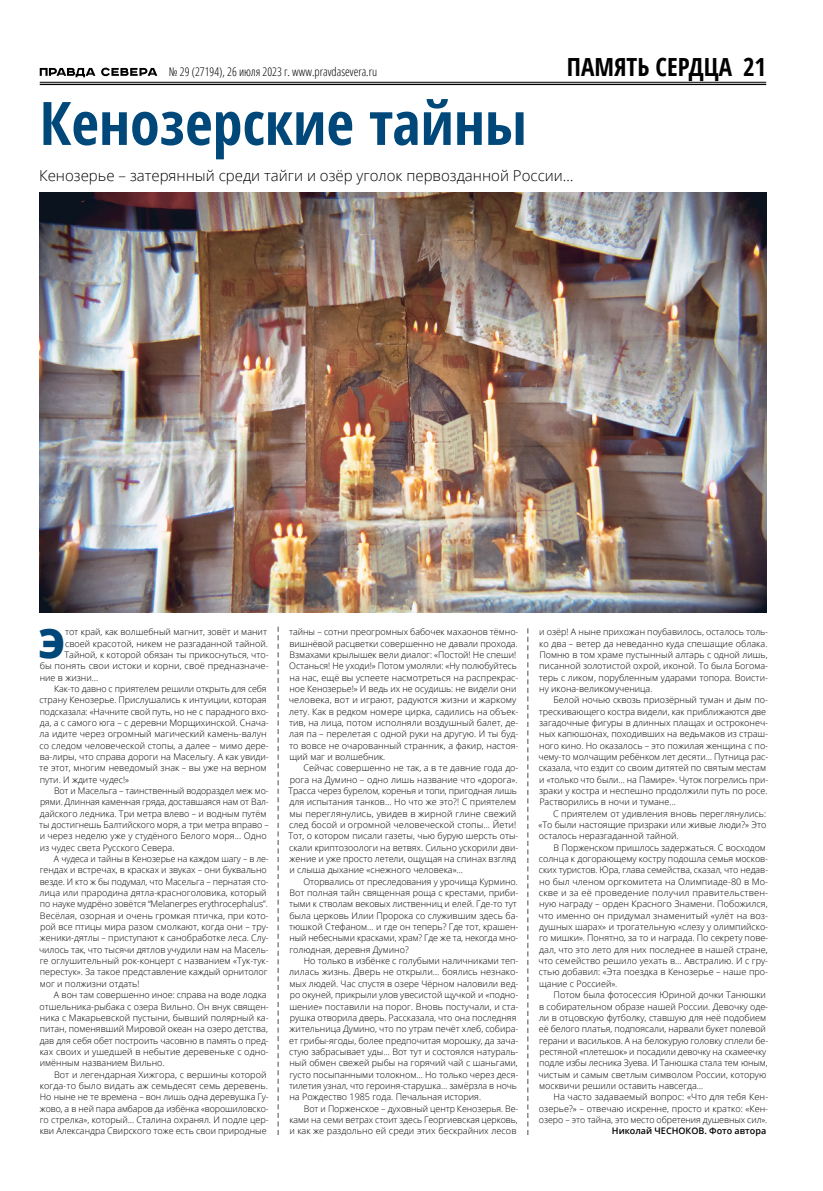
<style>
.page{position:relative;width:823px;height:1191px;background:#fff}
.page>*{position:absolute;margin:0;border:0;box-sizing:border-box;transform-origin:0 0}
.t1{font:700 condensed 60px "Open Sans";color:#004879}
.t2{font:800 40.8px "Open Sans";color:#004879}
.t3{font:700 condensed 25px "Open Sans";color:#000}
.t4{font:300 15px "Open Sans";color:#000}
.t5{font:300 condensed 12px "Open Sans";color:#000}
.t6{font:300 9px/11.3px "Open Sans";color:#000}
.t7{font:600 9px "Open Sans";color:#000}
</style>
<div class="page">
<hr style="left:40px;top:82px;width:725px;height:1px;background:#000">
<hr style="left:40px;top:84px;width:725px;height:1px;background:#000">
<svg style="left:40px;top:68px;width:55px;height:9px"></svg>
<svg style="left:101px;top:68px;width:56px;height:8px"></svg>
<svg style="left:278px;top:626px;width:1px;height:509px"></svg>
<svg style="left:527px;top:628px;width:1px;height:507px"></svg>
<img style="left:40px;top:193px;width:725px;height:419px">
<h3 class="t5" style="left:169px;top:63px;width:210px">№ 29 (27194), 26 июля 2023 г. www.pravdasevera.ru</h3>
<h3 class="t3" style="left:566px;top:49px;width:201px">ПАМЯТЬ СЕРДЦА 21</h3>
<h1 class="t1" style="left:40px;top:81px;width:488px">Кенозерские тайны</h1>
<h3 class="t4" style="left:39px;top:166px;width:535px">Кенозерье – затерянный среди тайги и озёр уголок первозданной России…</h3>
<h2 class="t2" style="left:38px;top:612px;width:29px">Э</h2>
<p class="t6" style="left:65px;top:626px;width:203px">тот край, как волшебный магнит, зовёт и манит</p>
<p class="t6" style="left:65px;top:637px;width:204px">своей красотой, никем не разгаданной тайной.</p>
<p class="t6" style="left:64px;top:648px;width:205px">Тайной, к которой обязан ты прикоснуться, что-</p>
<p class="t6" style="left:40px;top:660px;width:230px">бы понять свои истоки и корни, своё предназначе-</p>
<p class="t6" style="left:40px;top:671px;width:60px">ние в жизни…</p>
<p class="t6" style="left:54px;top:682px;width:214px">Как‑то давно с приятелем решили открыть для себя</p>
<p class="t6" style="left:39px;top:694px;width:228px">страну Кенозерье. Прислушались к интуиции, которая</p>
<p class="t6" style="left:40px;top:705px;width:230px">подсказала: «Начните свой путь, но не с парадного вхо-</p>
<p class="t6" style="left:40px;top:717px;width:230px">да, а с самого юга – с деревни Морщихинской. Снача-</p>
<p class="t6" style="left:40px;top:728px;width:228px">ла идите через огромный магический камень-валун</p>
<p class="t6" style="left:39px;top:739px;width:231px">со следом человеческой стопы, а далее – мимо дере-</p>
<p class="t6" style="left:40px;top:751px;width:230px">ва-лиры, что справа дороги на Масельгу. А как увиди-</p>
<p class="t6" style="left:39px;top:762px;width:229px">те этот, многим неведомый знак – вы уже на верном</p>
<p class="t6" style="left:40px;top:773px;width:91px">пути. И ждите чудес!»</p>
<p class="t6" style="left:54px;top:785px;width:216px">Вот и Масельга – таинственный водораздел меж мо-</p>
<p class="t6" style="left:40px;top:796px;width:230px">рями. Длинная каменная гряда, доставшаяся нам от Вал-</p>
<p class="t6" style="left:40px;top:807px;width:228px">дайского ледника. Три метра влево – и водным путём</p>
<p class="t6" style="left:39px;top:819px;width:231px">ты достигнешь Балтийского моря, а три метра вправо –</p>
<p class="t6" style="left:40px;top:830px;width:228px">и через неделю уже у студёного Белого моря... Одно</p>
<p class="t6" style="left:40px;top:841px;width:136px">из чудес света Русского Севера.</p>
<p class="t6" style="left:54px;top:853px;width:216px">А чудеса и тайны в Кенозерье на каждом шагу – в ле-</p>
<p class="t6" style="left:40px;top:864px;width:228px">гендах и встречах, в красках и звуках – они буквально</p>
<p class="t6" style="left:40px;top:875px;width:230px">везде. И кто ж бы подумал, что Масельга – пернатая сто-</p>
<p class="t6" style="left:40px;top:887px;width:228px">лица или прародина дятла-красноголовика, который</p>
<p class="t6" style="left:40px;top:898px;width:229px">по науке мудрёно зовётся “Melanerpes erythrocephalus”.</p>
<p class="t6" style="left:40px;top:909px;width:230px">Весёлая, озорная и очень громкая птичка, при кото-</p>
<p class="t6" style="left:40px;top:921px;width:230px">рой все птицы мира разом смолкают, когда они – тру-</p>
<p class="t6" style="left:40px;top:932px;width:230px">женики-дятлы – приступают к санобработке леса. Слу-</p>
<p class="t6" style="left:39px;top:943px;width:231px">чилось так, что тысячи дятлов учудили нам на Масель-</p>
<p class="t6" style="left:40px;top:955px;width:230px">ге оглушительный рок-концерт с названием «Тук-тук-</p>
<p class="t6" style="left:40px;top:966px;width:229px">перестук». За такое представление каждый орнитолог</p>
<p class="t6" style="left:40px;top:977px;width:101px">мог и полжизни отдать!</p>
<p class="t6" style="left:54px;top:989px;width:214px">А вон там совершенно иное: справа на воде лодка</p>
<p class="t6" style="left:39px;top:1000px;width:231px">отшельника-рыбака с озера Вильно. Он внук священ-</p>
<p class="t6" style="left:40px;top:1011px;width:230px">ника с Макарьевской пустыни, бывший полярный ка-</p>
<p class="t6" style="left:40px;top:1023px;width:230px">питан, поменявший Мировой океан на озеро детства,</p>
<p class="t6" style="left:40px;top:1034px;width:230px">дав для себя обет построить часовню в память о пред-</p>
<p class="t6" style="left:40px;top:1045px;width:230px">ках своих и ушедшей в небытие деревеньке с одно-</p>
<p class="t6" style="left:40px;top:1057px;width:126px">имённым названием Вильно.</p>
<p class="t6" style="left:54px;top:1068px;width:214px">Вот и легендарная Хижгора, с вершины которой</p>
<p class="t6" style="left:40px;top:1079px;width:230px">когда‑то было видать аж семьдесят семь деревень.</p>
<p class="t6" style="left:40px;top:1091px;width:230px">Но ныне не те времена – вон лишь одна деревушка Гу-</p>
<p class="t6" style="left:40px;top:1102px;width:230px">жово, а в ней пара амбаров да избёнка «ворошиловско-</p>
<p class="t6" style="left:40px;top:1113px;width:230px">го стрелка», который… Сталина охранял. И подле цер-</p>
<p class="t6" style="left:40px;top:1125px;width:228px">кви Александра Свирского тоже есть свои природные</p>
<p class="t6" style="left:288px;top:626px;width:231px">тайны – сотни преогромных бабочек махаонов тёмно&shy;вишнёвой расцветки совершенно не давали прохода.<br>Взмахами крылышек вели диалог: «Постой! Не спеши!<br>Останься! Не уходи!» Потом умоляли: «Ну полюбуйтесь на нас, ещё вы успеете насмотреться на распрекрас&shy;ное Кенозерье!» И ведь их не осудишь: не видели они человека, вот и играют, радуются жизни и жаркому лету. Как в редком номере цирка, садились на объек&shy;тив, на лица, потом исполняли воздушный балет, де&shy;лая па – перелетая с одной руки на другую. И ты буд&shy;то вовсе не очарованный странник, а факир, настоя&shy;щий маг и волшебник.</p>
<p class="t6" style="left:288px;top:762px;width:231px;text-indent:15px">Сейчас совершенно не так, а в те давние года до&shy;рога на Думино – одно лишь название что «дорога».<br>Трасса через бурелом, коренья и топи, пригодная лишь для испытания танков… Но что же это?! С приятелем мы переглянулись, увидев в жирной глине свежий след босой и огромной человеческой стопы… Йети!<br>Тот, о котором писали газеты, чью бурую шерсть оты&shy;скали криптозоологи на ветвях. Сильно ускорили дви&shy;жение и уже просто летели, ощущая на спинах взгляд и слыша дыхание «снежного человека»…</p>
<p class="t6" style="left:289px;top:875px;width:231px;text-indent:14px">Оторвались от преследования у урочища Курмино.<br>Вот полная тайн священная роща с крестами, приби&shy;тыми к стволам вековых лиственниц и елей. Где‑то тут была церковь Илии Пророка со служившим здесь ба&shy;тюшкой Стефаном… и где он теперь? Где тот, крашен&shy;ный небесными красками, храм? Где же та, некогда мно&shy;голюдная, деревня Думино?</p>
<p class="t6" style="left:289px;top:955px;width:231px;text-indent:15px">Но только в избёнке с голубыми наличниками теп&shy;лилась жизнь. Дверь не открыли… боялись незнако&shy;мых людей. Час спустя в озере Чёрном наловили вед&shy;ро окуней, прикрыли улов увесистой щучкой и «подно&shy;шение» поставили на порог. Вновь постучали, и ста&shy;рушка отворила дверь. Рассказала, что она последняя жительница Думино, что по утрам печёт хлеб, собира&shy;ет грибы-ягоды, более предпочитая морошку, да зача&shy;стую забрасывает уды… Вот тут и состоялся натураль&shy;ный обмен свежей рыбы на горячий чай с шаньгами, густо посыпанными толокном… Но только через деся&shy;тилетия узнал, что героиня-старушка… замёрзла в ночь на Рождество 1985 года. Печальная история.</p>
<p class="t6" style="left:289px;top:1102px;width:230px;text-align:justify;text-indent:14px">Вот и Порженское – духовный центр Кенозерья. Ве&shy;ками на семи ветрах стоит здесь Георгиевская церковь, и как же раздольно ей среди этих бескрайних лесов</p>
<p class="t6" style="left:538px;top:626px;width:231px;text-align:justify">и озёр! А ныне прихожан поубавилось, осталось толь&shy;ко два – ветер да неведанно куда спешащие облака.<br>Помню в том храме пустынный алтарь с одной лишь, писанной золотистой охрой, иконой. То была Богома&shy;терь с ликом, порубленным ударами топора. Воисти&shy;ну икона-великомученица.</p>
<p class="t6" style="left:538px;top:694px;width:231px;text-indent:15px">Белой ночью сквозь приозёрный туман и дым по&shy;трескивающего костра видели, как приближаются две загадочные фигуры в длинных плащах и остроконеч&shy;ных капюшонах, походивших на ведьмаков из страш&shy;ного кино. Но оказалось – это пожилая женщина с по&shy;чему‑то молчащим ребёнком лет десяти… Путница рас&shy;сказала, что ездит со своим дитятей по святым местам и «только что были… на Памире». Чуток погрелись при&shy;зраки у костра и неспешно продолжили путь по росе.<br>Растворились в ночи и тумане…</p>
<p class="t6" style="left:538px;top:807px;width:229px;text-align:justify;text-indent:15px">С приятелем от удивления вновь переглянулись: «То были настоящие призраки или живые люди?» Это осталось неразгаданной тайной.</p>
<p class="t6" style="left:538px;top:841px;width:231px;text-indent:15px">В Порженском пришлось задержаться. С восходом солнца к догорающему костру подошла семья москов&shy;ских туристов. Юра, глава семейства, сказал, что недав&shy;но был членом оргкомитета на Олимпиаде-80 в Мо&shy;скве и за её проведение получил правительствен&shy;ную награду – орден Красного Знамени. Побожился, что именно он придумал знаменитый «улёт на воз&shy;душных шарах» и трогательную «слезу у олимпийско&shy;го мишки». Понятно, за то и награда. По секрету пове&shy;дал, что это лето для них последнее в нашей стране, что семейство решило уехать в… Австралию. И с гру&shy;стью добавил: «Эта поездка в Кенозерье – наше про&shy;щание с Россией».</p>
<p class="t6" style="left:538px;top:989px;width:231px;text-indent:15px">Потом была фотосессия Юриной дочки Танюшки в собирательном образе нашей России. Девочку оде&shy;ли в отцовскую футболку, ставшую для неё подобием её белого платья, подпоясали, нарвали букет полевой герани и васильков. А на белокурую головку сплели бе&shy;рестяной «плетешок» и посадили девочку на скамеечку подле избы лесника Зуева. И Танюшка стала тем юным, чистым и самым светлым символом России, которую москвичи решили оставить навсегда…</p>
<p class="t6" style="left:538px;top:1091px;width:231px;text-align:justify;text-indent:15px">На часто задаваемый вопрос: «Что для тебя Кен&shy;озерье?» – отвечаю искренне, просто и кратко: «Кен&shy;озеро – это тайна, это место обретения душевных сил».</p>
<p class="t7" style="left:611px;top:1124px;width:156px">Николай ЧЕСНОКОВ. Фото автора</p>
</div>
